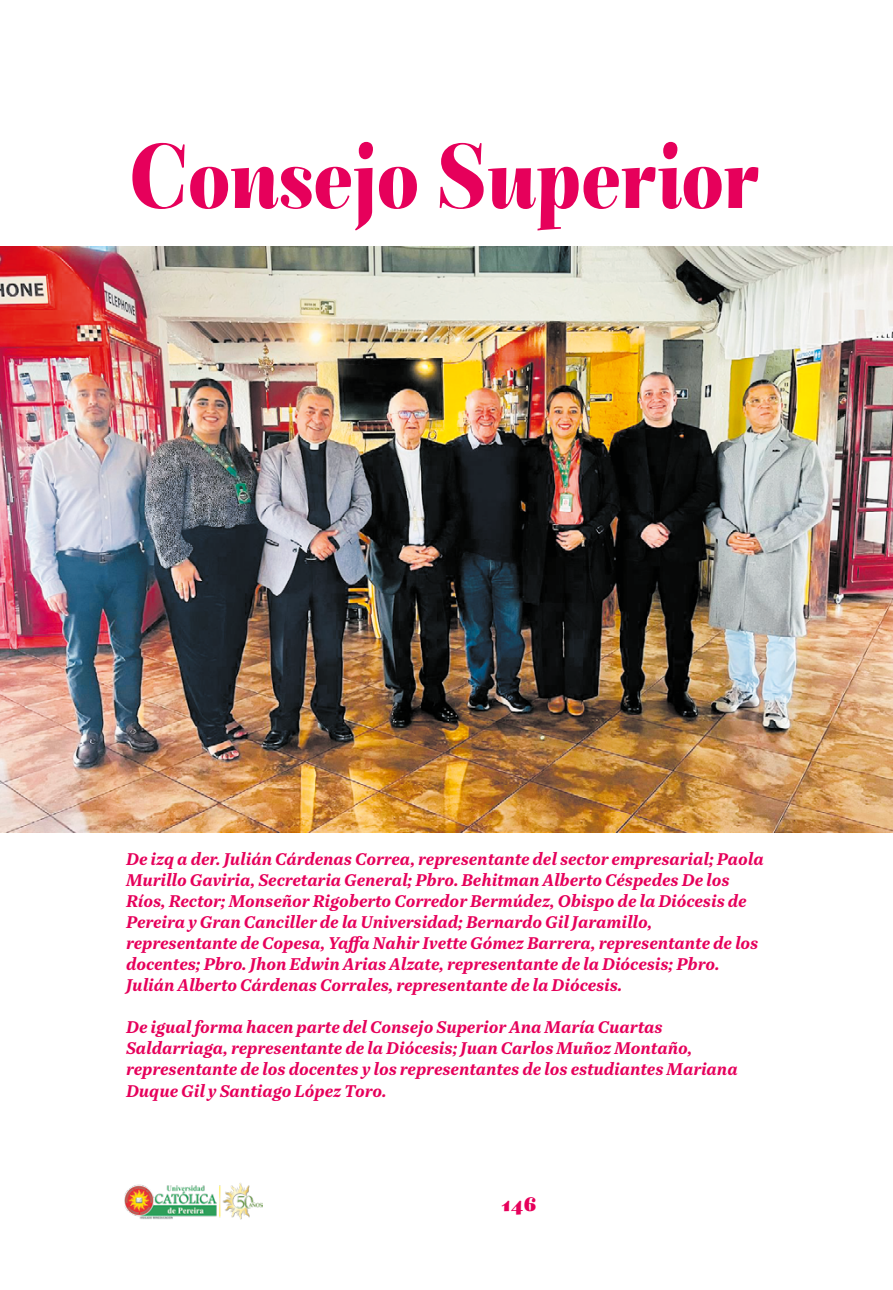
<style>
.page{position:relative;width:893px;height:1290px;background:#fff}
.page>*{position:absolute;margin:0;border:0;box-sizing:border-box;transform-origin:0 0}
.t1{font:101.5px "Mon Nicolette Variable Petite";color:#e6005b}
.t2{font:24.5px "Mon Nicolette Variable Petite";color:#e6005b}
.t3{font:italic 700 17.5px/21px "Quinn Text";color:#e6005b}
</style>
<div class="page">
<img style="left:124px;top:1183px;width:138px;height:36px">
<img style="left:0;top:246px;width:893px;height:587px">
<h1 class="t1" style="left:128px;top:108px;width:633px">Consejo Superior</h1>
<p class="t3" style="left:126px;top:848px;width:639px">De izq a der. Julián Cárdenas Correa, representante del sector empresarial; Paola Murillo Gaviria, Secretaria General; Pbro. Behitman Alberto Céspedes De los Ríos, Rector; Monseñor Rigoberto Corredor Bermúdez, Obispo de la Diócesis de Pereira y Gran Canciller de la Universidad; Bernardo Gil Jaramillo, representante de Copesa, Yaffa Nahir Ivette Gómez Barrera, representante de los docentes; Pbro. Jhon Edwin Arias Alzate, representante de la Diócesis; Pbro.<br>Julián Alberto Cárdenas Corrales, representante de la Diócesis.</p>
<p class="t3" style="left:126px;top:1016px;width:613px">De igual forma hacen parte del Consejo Superior Ana María Cuartas Saldarriaga, representante de la Diócesis; Juan Carlos Muñoz Montaño, representante de los docentes y los representantes de los estudiantes Mariana Duque Gil y Santiago López Toro.</p>
<h2 class="t2" style="left:501px;top:1186px;width:37px">146</h2>
</div>
